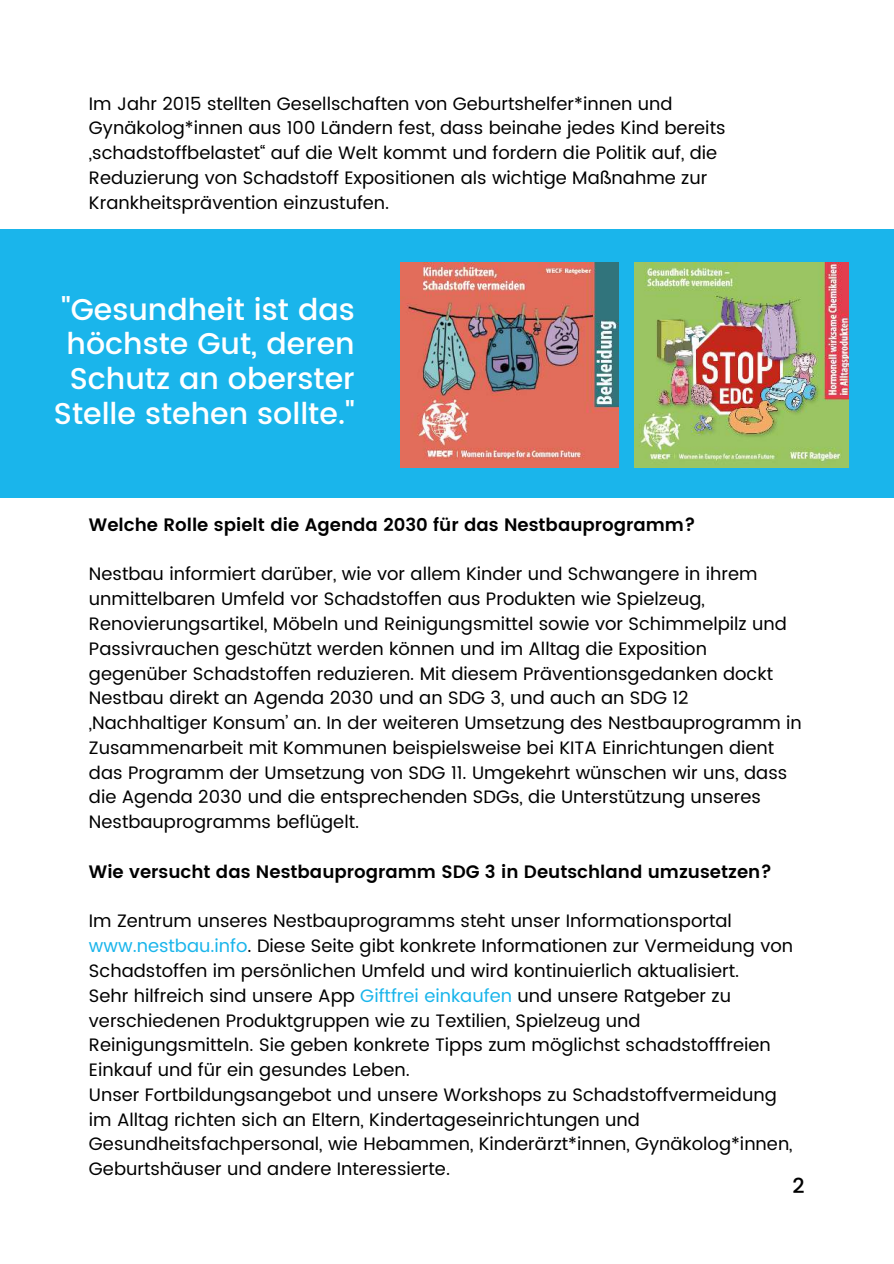
<style>
.page{position:relative;width:894px;height:1264px;background:#fff}
.page>*{position:absolute;margin:0;border:0;box-sizing:border-box;transform-origin:0 0}
.t1{font:500 30px/35px "Poppins";color:#fff;text-align:center}
.t2{font:500 21px "Poppins";color:#000}
.t3{font:18px/24.8px "Poppins";color:#000}
.t4{font:600 18px "Poppins";color:#000}
.s1{color:#1ab5eb}
</style>
<div class="page">
<div style="left:0;top:229px;width:893px;height:269px;background:#1ab5eb"></div>
<img style="left:634px;top:262px;width:214px;height:205px">
<img style="left:400px;top:262px;width:218px;height:205px">
<p class="t3" style="left:89px;top:91px;width:638px">Im Jahr 2015 stellten Gesellschaften von Geburtshelfer*innen und Gynäkolog*innen aus 100 Ländern fest, dass beinahe jedes Kind bereits „schadstoffbelastet“ auf die Welt kommt und fordern die Politik auf, die Reduzierung von Schadstoff Expositionen als wichtige Maßnahme zur Krankheitsprävention einzustufen.</p>
<h1 class="t1" style="left:54px;top:292px;width:302px">"Gesundheit ist das höchste Gut, deren<br>Schutz an oberster<br>Stelle stehen sollte."</h1>
<p class="t4" style="left:89px;top:511px;width:608px">Welche Rolle spielt die Agenda 2030 für das Nestbauprogramm?</p>
<p class="t3" style="left:89px;top:562px;width:714px">Nestbau informiert darüber, wie vor allem Kinder und Schwangere in ihrem unmittelbaren Umfeld vor Schadstoffen aus Produkten wie Spielzeug, Renovierungsartikel, Möbeln und Reinigungsmittel sowie vor Schimmelpilz und Passivrauchen geschützt werden können und im Alltag die Exposition gegenüber Schadstoffen reduzieren. Mit diesem Präventionsgedanken dockt Nestbau direkt an Agenda 2030 und an SDG 3, und auch an SDG 12 ‚Nachhaltiger Konsum’ an. In der weiteren Umsetzung des Nestbauprogramm in Zusammenarbeit mit Kommunen beispielsweise bei KITA Einrichtungen dient das Programm der Umsetzung von SDG 11. Umgekehrt wünschen wir uns, dass die Agenda 2030 und die entsprechenden SDGs, die Unterstützung unseres Nestbauprogramms beflügelt.</p>
<p class="t4" style="left:89px;top:858px;width:684px">Wie versucht das Nestbauprogramm SDG 3 in Deutschland umzusetzen?</p>
<p class="t3" style="left:89px;top:909px;width:705px">Im Zentrum unseres Nestbauprogramms steht unser Informationsportal <span class="s1">www.nestbau.info</span>. Diese Seite gibt konkrete Informationen zur Vermeidung von Schadstoffen im persönlichen Umfeld und wird kontinuierlich aktualisiert.<br>Sehr hilfreich sind unsere App <span class="s1">Giftfrei einkaufen</span> und unsere Ratgeber zu verschiedenen Produktgruppen wie zu Textilien, Spielzeug und Reinigungsmitteln. Sie geben konkrete Tipps zum möglichst schadstofffreien Einkauf und für ein gesundes Leben.<br>Unser Fortbildungsangebot und unsere Workshops zu Schadstoffvermeidung im Alltag richten sich an Eltern, Kindertageseinrichtungen und Gesundheitsfachpersonal, wie Hebammen, Kinderärzt*innen, Gynäkolog*innen, Geburtshäuser und andere Interessierte.</p>
<p class="t2" style="left:792px;top:1170px;width:14px">2</p>
</div>
